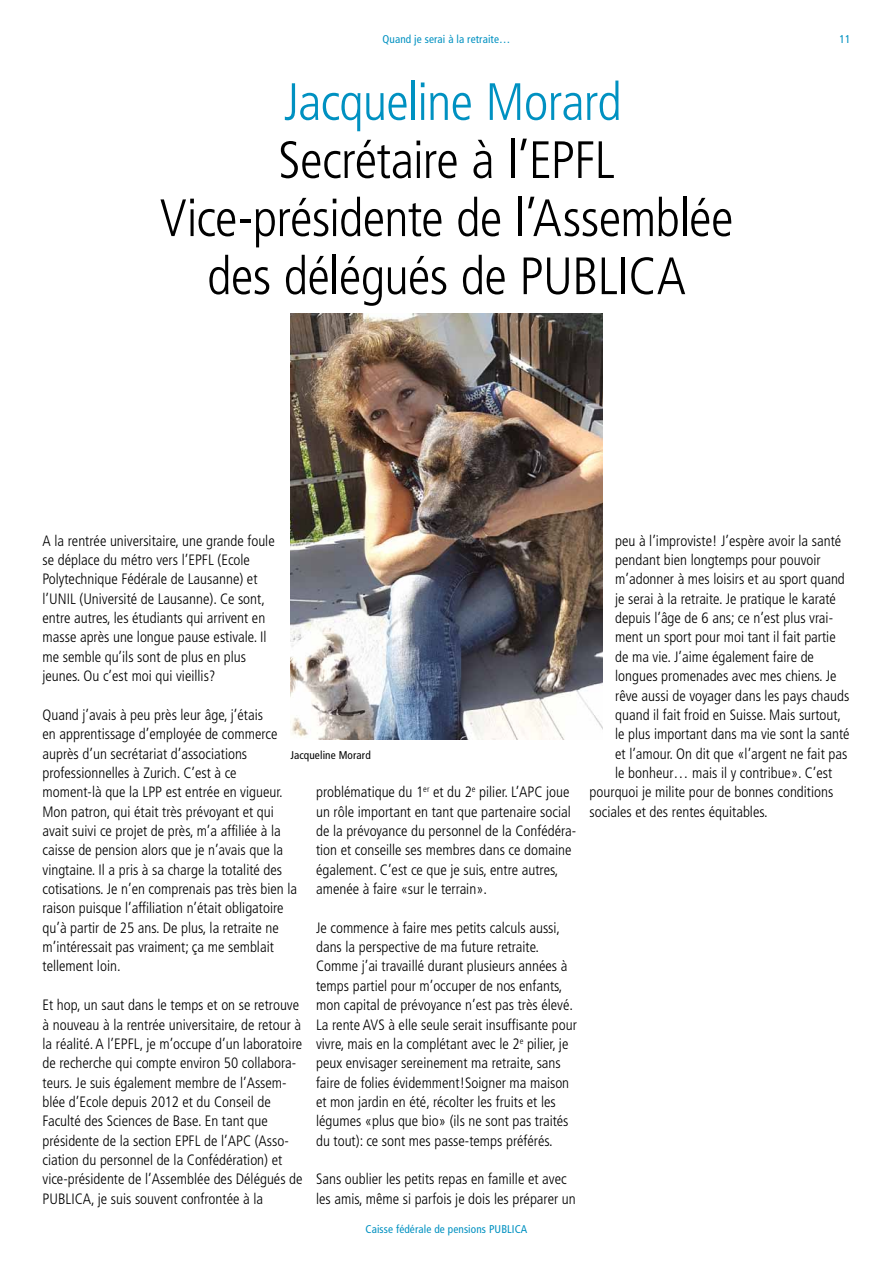
<style>
.page{position:relative;width:893px;height:1263px;background:#fff}
.page>*{position:absolute;margin:0;border:0;box-sizing:border-box;transform-origin:0 0}
.t1{font:300 condensed 52.5px/58.1px "Frutiger";letter-spacing:-.015em;color:#000;text-align:center}
.t2{font:300 condensed 52.5px "Frutiger";letter-spacing:-.015em;color:#0091c1}
.t3{font:300 condensed 15px/19.4px "Frutiger";color:#000}
.t4{font:condensed 11.25px "Frutiger";letter-spacing:.01em;color:#0091c1}
.t5{font:condensed 11.25px "Frutiger";letter-spacing:.01em;color:#000}
</style>
<div class="page">
<img style="left:291px;top:313px;width:311px;height:426px">
<p class="t4" style="left:383px;top:32px;width:129px">Quand je serai à la retraite…</p>
<h1 class="t2" style="left:284px;top:72px;width:340px">Jacqueline Morard</h1>
<h1 class="t1" style="left:160px;top:132px;width:575px">Secrétaire à l’EPFL<br>Vice-présidente de l’Assemblée des délégués de PUBLICA</h1>
<p class="t4" style="left:839px;top:32px;width:12px">11</p>
<p class="t3" style="left:43px;top:531px;width:234px">A la rentrée universitaire, une grande foule se déplace du métro vers l’EPFL (Ecole Polytechnique Fédérale de Lausanne) et l’UNIL (Université de Lausanne). Ce sont, entre autres, les étudiants qui arrivent en masse après une longue pause estivale. Il me semble qu’ils sont de plus en plus jeunes. Ou c’est moi qui vieillis?</p>
<p class="t3" style="left:43px;top:705px;width:256px">Quand j’avais à peu près leur âge, j’étais<br>en apprentissage d’employée de commerce auprès d’un secrétariat d’associations professionnelles à Zurich. C’est à ce moment-là que la LPP est entrée en vigueur.<br>Mon patron, qui était très prévoyant et qui avait suivi ce projet de près, m’a affiliée à la caisse de pension alors que je n’avais que la vingtaine. Il a pris à sa charge la totalité des cotisations. Je n’en comprenais pas très bien la raison puisque l’affiliation n’était obligatoire qu’à partir de 25 ans. De plus, la retraite ne m’intéressait pas vraiment; ça me semblait tellement loin.</p>
<p class="t3" style="left:43px;top:995px;width:262px">Et hop, un saut dans le temps et on se retrouve à nouveau à la rentrée universitaire, de retour à la réalité. A l’EPFL, je m’occupe d’un laboratoire de recherche qui compte environ 50 collabora&shy;teurs. Je suis également membre de l’Assem&shy;blée d’Ecole depuis 2012 et du Conseil de Faculté des Sciences de Base. En tant que présidente de la section EPFL de l’APC (Asso&shy;ciation du personnel de la Confédération) et vice-présidente de l’Assemblée des Délégués de PUBLICA, je suis souvent confrontée à la</p>
<p class="t5" style="left:291px;top:748px;width:82px">Jacqueline Morard</p>
<p class="t3" style="left:316px;top:783px;width:261px">problématique du 1<sup>er</sup> et du 2<sup>e</sup> pilier. L’APC joue un rôle important en tant que partenaire social de la prévoyance du personnel de la Confédéra&shy;tion et conseille ses membres dans ce domaine également. C’est ce que je suis, entre autres, amenée à faire «sur le terrain».</p>
<p class="t3" style="left:316px;top:918px;width:262px">Je commence à faire mes petits calculs aussi, dans la perspective de ma future retraite.<br>Comme j’ai travaillé durant plusieurs années à temps partiel pour m’occuper de nos enfants, mon capital de prévoyance n’est pas très élevé.<br>La rente AVS à elle seule serait insuffisante pour vivre, mais en la complétant avec le 2<sup>e</sup> pilier, je peux envisager sereinement ma retraite, sans faire de folies évidemment!Soigner ma maison et mon jardin en été, récolter les fruits et les légumes «plus que bio» (ils ne sont pas traités du tout): ce sont mes passe-temps préférés.</p>
<p class="t3" style="left:316px;top:1170px;width:261px">Sans oublier les petits repas en famille et avec les amis, même si parfois je dois les préparer un</p>
<p class="t4" style="left:366px;top:1223px;width:163px">Caisse fédérale de pensions PUBLICA</p>
<p class="t3" style="left:615px;top:531px;width:228px">peu à l’improviste! J’espère avoir la santé</p>
<p class="t3" style="left:615px;top:550px;width:207px">pendant bien longtemps pour pouvoir</p>
<p class="t3" style="left:615px;top:570px;width:231px">m’adonner à mes loisirs et au sport quand</p>
<p class="t3" style="left:615px;top:589px;width:222px">je serai à la retraite. Je pratique le karaté</p>
<p class="t3" style="left:615px;top:608px;width:219px">depuis l’âge de 6 ans; ce n’est plus vrai-</p>
<p class="t3" style="left:615px;top:628px;width:222px">ment un sport pour moi tant il fait partie</p>
<p class="t3" style="left:615px;top:647px;width:200px">de ma vie. J’aime également faire de</p>
<p class="t3" style="left:615px;top:666px;width:223px">longues promenades avec mes chiens. Je</p>
<p class="t3" style="left:615px;top:686px;width:236px">rêve aussi de voyager dans les pays chauds</p>
<p class="t3" style="left:615px;top:705px;width:228px">quand il fait froid en Suisse. Mais surtout,</p>
<p class="t3" style="left:615px;top:724px;width:236px">le plus important dans ma vie sont la santé</p>
<p class="t3" style="left:615px;top:744px;width:234px">et l’amour. On dit que «l’argent ne fait pas</p>
<p class="t3" style="left:615px;top:763px;width:219px">le bonheur… mais il y contribue». C’est</p>
<p class="t3" style="left:590px;top:783px;width:245px">pourquoi je milite pour de bonnes conditions</p>
<p class="t3" style="left:590px;top:802px;width:180px">sociales et des rentes équitables.</p>
</div>
